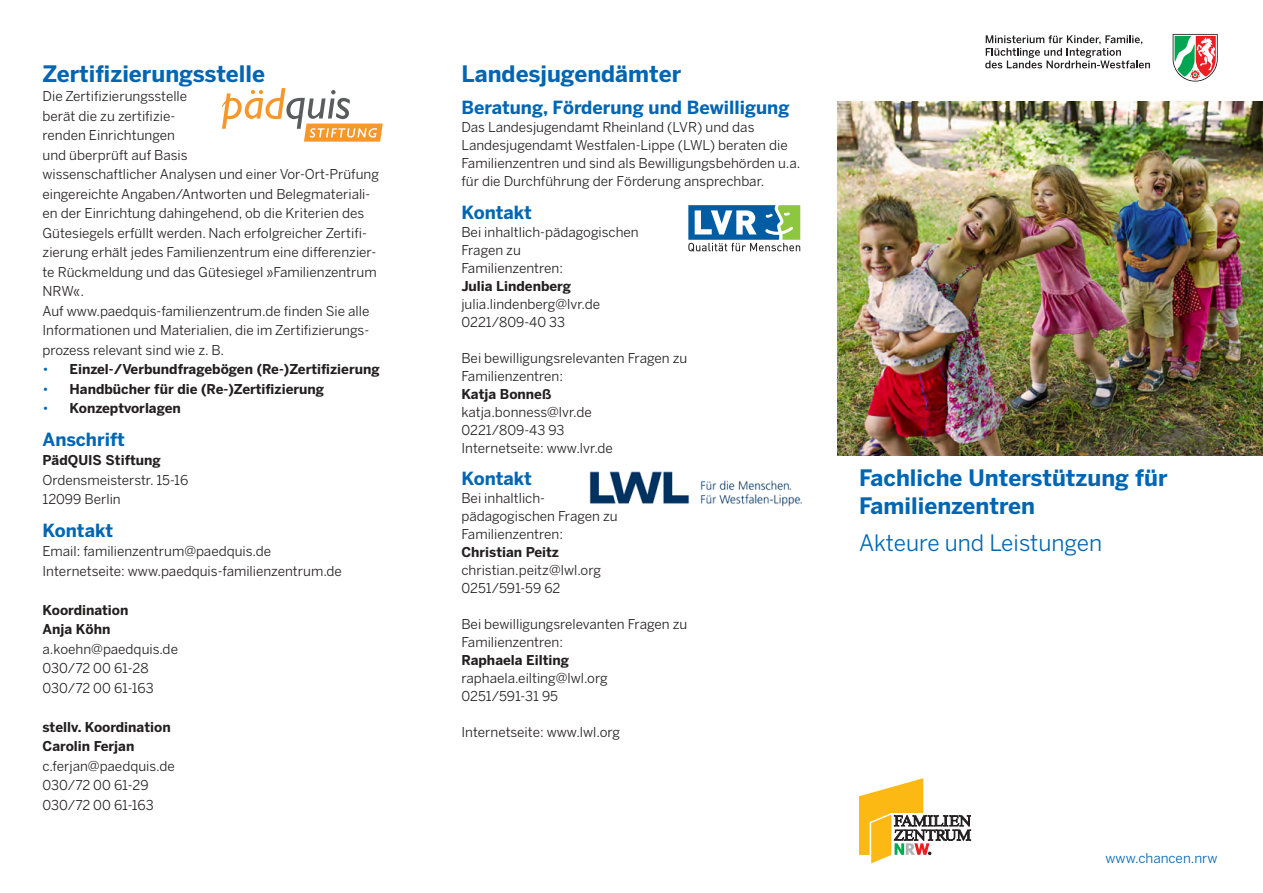
<style>
.page{position:relative;width:1263px;height:893px;background:#fff}
.page>*{position:absolute;margin:0;border:0;box-sizing:border-box;transform-origin:0 0}
.Titel{font:700 22.5px/28.5px "Benton Sans";color:#0066b3}
.Untertitel{font:22.5px "Benton Sans";color:#0066b3}
.t1{font:700 18px "Benton Sans";color:#0066b3}
.copy{font:13.5px/18px "Benton Sans";color:#231f20}
.Liste{font:700 13.5px "Benton Sans";color:#231f20}
.copy-2{font:700 13.5px "Benton Sans";color:#231f20}
.copy-3{font:13.5px "Benton Sans";color:#0066b3}
.s1{font-weight:400;color:#0066b3}
.s2{font-weight:700}
</style>
<div class="page">
<img style="left:838px;top:102px;width:425px;height:353px">
<svg style="left:1173px;top:34px;width:45px;height:48px"></svg>
<svg style="left:985px;top:35px;width:165px;height:33px"></svg>
<svg style="left:859px;top:778px;width:112px;height:85px"></svg>
<svg style="left:688px;top:205px;width:112px;height:46px"></svg>
<img style="left:589px;top:471px;width:213px;height:36px">
<svg style="left:222px;top:88px;width:161px;height:54px"></svg>
<p class="Titel" style="left:43px;top:59px;width:224px">Zertifizierungsstelle</p>
<p class="copy" style="left:43px;top:86px;width:338px;line-height:19.5px">Die Zertifizierungsstelle<br>berät die zu zertifizie-<br>renden Einrichtungen<br>und überprüft auf Basis<br>wissenschaftlicher Analysen und einer Vor-Ort-Prüfung eingereichte Angaben/Antworten und Belegmateriali&shy;en der Einrichtung dahingehend, ob die Kriterien des Gütesiegels erfüllt werden. Nach erfolgreicher Zertifi&shy;zierung erhält jedes Familienzentrum eine differenzier&shy;te Rückmeldung und das Gütesiegel »Familienzentrum NRW«.</p>
<p class="copy" style="left:43px;top:301px;width:328px;line-height:19.5px;text-align:justify">Auf www.paedquis-familienzentrum.de finden Sie alle Informationen und Materialien, die im Zertifizierungs&shy;prozess relevant sind wie z. B.</p>
<p class="Liste" style="left:43px;top:361px;width:339px"><span class="s1">•</span> Einzel-/Verbundfragebögen (Re-)Zertifizierung</p>
<p class="Liste" style="left:43px;top:381px;width:283px"><span class="s1">•</span> Handbücher für die (Re-)Zertifizierung</p>
<p class="Liste" style="left:43px;top:400px;width:140px"><span class="s1">•</span> Konzeptvorlagen</p>
<p class="t1" style="left:43px;top:428px;width:84px">Anschrift</p>
<p class="copy-2" style="left:43px;top:452px;width:120px">PädQUIS Stiftung</p>
<p class="copy" style="left:43px;top:471px;width:147px">Ordensmeisterstr. 15-16</p>
<p class="copy" style="left:43px;top:490px;width:80px">12099 Berlin</p>
<p class="t1" style="left:43px;top:519px;width:72px">Kontakt</p>
<p class="copy" style="left:43px;top:542px;width:230px">Email: familienzentrum@paedquis.de</p>
<p class="copy" style="left:43px;top:562px;width:301px">Internetseite: www.paedquis-familienzentrum.de</p>
<p class="copy-2" style="left:43px;top:602px;width:87px">Koordination</p>
<p class="copy" style="left:43px;top:619px;width:137px;line-height:19.5px"><span class="s2">Anja Köhn </span>a.koehn@paedquis.de</p>
<p class="copy" style="left:43px;top:659px;width:108px">030/72 00 61-28</p>
<p class="copy" style="left:43px;top:679px;width:113px">030/72 00 61-163</p>
<p class="copy-2" style="left:43px;top:719px;width:130px">stellv. Koordination</p>
<p class="copy-2" style="left:43px;top:738px;width:93px">Carolin Ferjan</p>
<p class="copy" style="left:43px;top:757px;width:134px">c.ferjan@paedquis.de</p>
<p class="copy" style="left:43px;top:776px;width:108px">030/72 00 61-29</p>
<p class="copy" style="left:43px;top:796px;width:113px">030/72 00 61-163</p>
<p class="Titel" style="left:461px;top:59px;width:221px">Landesjugendämter</p>
<p class="t1" style="left:461px;top:97px;width:329px">Beratung, Förderung und Bewilligung</p>
<p class="copy" style="left:461px;top:118px;width:341px">Das Landesjugendamt Rheinland (LVR) und das Landesjugendamt Westfalen-Lippe (LWL) beraten die Familienzentren und sind als Bewilligungsbehörden u.a. für die Durchführung der Förderung ansprechbar.</p>
<p class="t1" style="left:461px;top:201px;width:72px">Kontakt</p>
<p class="copy" style="left:461px;top:223px;width:179px">Bei inhaltlich-pädagogischen<br>Fragen zu<br>Familienzentren:</p>
<p class="copy" style="left:461px;top:277px;width:140px"><span class="s2">Julia Lindenberg </span>julia.lindenberg@lvr.de<br>0221/809-40 33</p>
<p class="copy" style="left:461px;top:349px;width:227px">Bei bewilligungsrelevanten Fragen zu<br>Familienzentren:</p>
<p class="copy" style="left:461px;top:385px;width:132px"><span class="s2">Katja Bonneß </span>katja.bonness@lvr.de<br>0221/809-43 93</p>
<p class="copy" style="left:461px;top:439px;width:153px">Internetseite: www.lvr.de</p>
<p class="t1" style="left:461px;top:468px;width:72px">Kontakt</p>
<p class="copy" style="left:461px;top:489px;width:158px">Bei inhaltlich&shy;pädagogischen Fragen zu<br>Familienzentren:</p>
<p class="copy" style="left:461px;top:543px;width:141px"><span class="s2">Christian Peitz </span>christian.peitz@lwl.org<br>0251/591-59 62</p>
<p class="copy" style="left:461px;top:615px;width:227px">Bei bewilligungsrelevanten Fragen zu<br>Familienzentren:</p>
<p class="copy" style="left:461px;top:651px;width:148px"><span class="s2">Raphaela Eilting </span>raphaela.eilting@lwl.org<br>0251/591-31 95</p>
<p class="copy" style="left:461px;top:723px;width:160px">Internetseite: www.lwl.org</p>
<p class="Titel" style="left:859px;top:463px;width:310px">Fachliche Unterstützung für<br>Familienzentren</p>
<p class="Untertitel" style="left:859px;top:530px;width:245px">Akteure und Leistungen</p>
<p class="copy-3" style="left:1105px;top:850px;width:114px">www.chancen.nrw</p>
</div>
